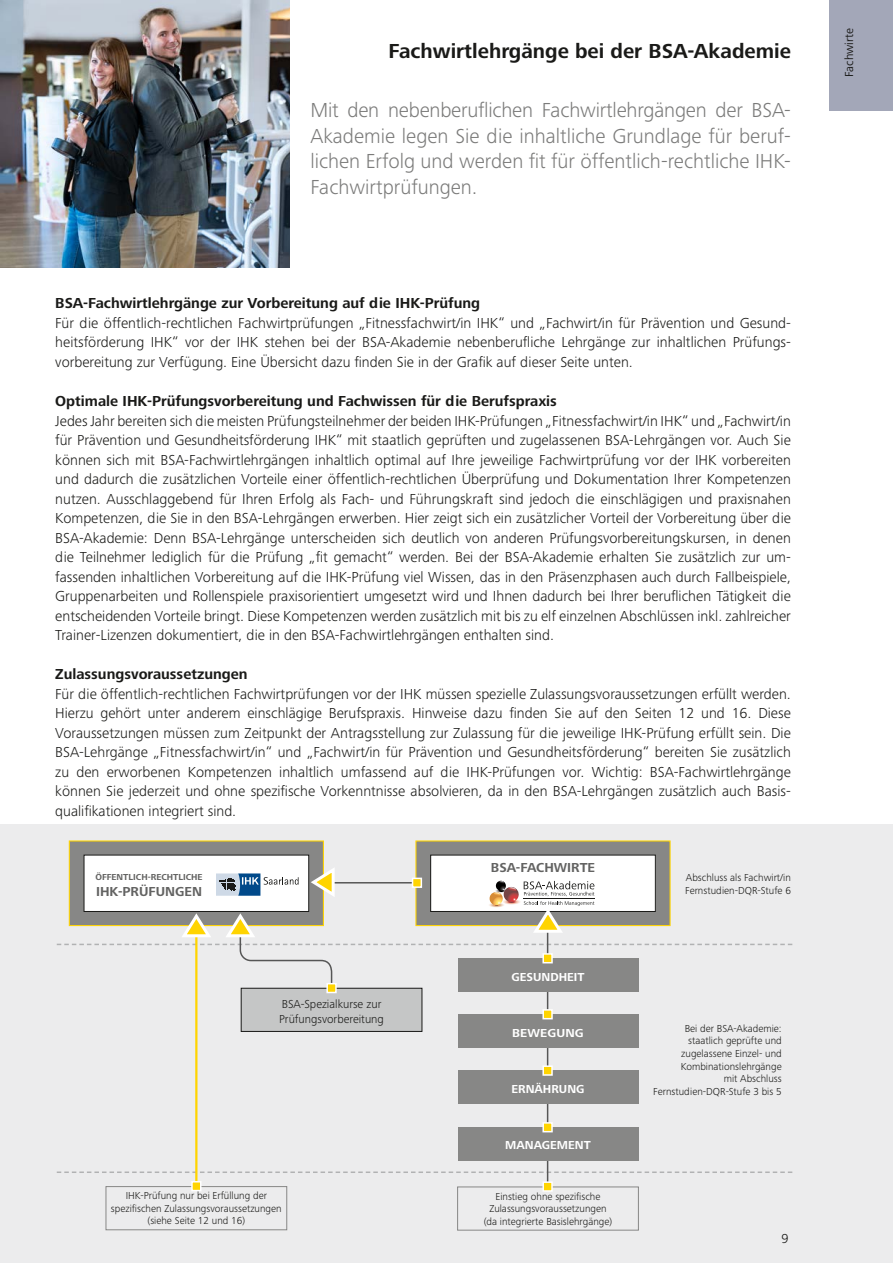
<style>
.page{position:relative;width:893px;height:1263px;background:#fff}
.page>*{position:absolute;margin:0;border:0;box-sizing:border-box;transform-origin:0 0}
.t1{font:300 21px/25.5px "Frutiger Next Pro";color:#7b7b7a;text-align:justify}
.t2{font:700 21px "Frutiger Next Pro";color:#1a1a18}
.t3{font:300 15px/19.5px "Frutiger Next Pro";color:#1a1a18;text-align:justify}
.t4{font:700 15px "Frutiger Next Pro";color:#1a1a18}
.t5{font:700 13.5px "Frutiger Next Pro";color:#636362}
.t6{font:300 13.5px "Frutiger Next Pro";color:#1a1a18}
.t7{font:300 12px/14.4px "Frutiger Next Pro";color:#1a1a18}
.t8{font:700 12px "Frutiger Next Pro";color:#fff}
.t9{font:12px "Frutiger Next Pro";color:#1a1a18}
.t10{font:700 12px "Frutiger Next Pro";color:#fff;scale:1.06 1}
.t11{font:300 10.5px/12.6px "Frutiger Next Pro";color:#1a1a18;text-align:center}
.t12{font:700 9px "Frutiger Next Pro";color:#636362}
</style>
<div class="page">
<div style="left:829px;top:0;width:64px;height:111px;background:#a3a7b8"></div>
<img style="left:0;top:0;width:289px;height:268px">
<div style="left:0;top:824px;width:893px;height:439px;background:#ececed"></div>
<div style="left:69px;top:840px;width:255px;height:86px;background:#878786"></div>
<div style="left:84px;top:855px;width:225px;height:56px;background:#fff"></div>
<div style="left:241px;top:988px;width:181px;height:43px;background:#c5c6c6"></div>
<div style="left:241px;top:988px;width:181px;height:44px;border:1px solid #1a1a18"></div>
<svg style="left:57px;top:1171px;width:735px;height:2px"></svg>
<hr style="left:195px;top:931px;width:2px;height:251px;background:#ffd400">
<hr style="left:547px;top:928px;width:1px;height:258px;background:#565656">
<div style="left:415px;top:840px;width:256px;height:86px;background:#878786"></div>
<div style="left:457px;top:1186px;width:182px;height:44px;background:#ececed;border:1px solid #878786"></div>
<div style="left:431px;top:855px;width:224px;height:56px;background:#fff"></div>
<div style="left:106px;top:1186px;width:181px;height:44px;background:#ececed;border:1px solid #878786"></div>
<div style="left:458px;top:1070px;width:180px;height:34px;background:#878786"></div>
<div style="left:458px;top:1127px;width:180px;height:34px;background:#878786"></div>
<svg style="left:190px;top:1180px;width:12px;height:11px"></svg>
<div style="left:458px;top:1015px;width:180px;height:33px;background:#878786"></div>
<svg style="left:542px;top:1008px;width:11px;height:12px"></svg>
<svg style="left:542px;top:1065px;width:11px;height:11px"></svg>
<svg style="left:542px;top:1121px;width:11px;height:12px"></svg>
<svg style="left:542px;top:1181px;width:11px;height:11px"></svg>
<svg style="left:57px;top:864px;width:735px;height:130px"></svg>
<h1 class="t2" style="left:388px;top:39px;width:404px">Fachwirtlehrgänge bei der BSA-Akademie</h1>
<h1 class="t1" style="left:310px;top:97px;width:482px">Mit den nebenberuflichen Fachwirtlehrgängen der BSA-Akademie legen Sie die inhaltliche Grundlage für beruf&shy;lichen Erfolg und werden fit für öffentlich-rechtliche IHK-Fachwirtprüfungen.</h1>
<p class="t4" style="left:55px;top:295px;width:426px">BSA-Fachwirtlehrgänge zur Vorbereitung auf die IHK-Prüfung</p>
<p class="t3" style="left:55px;top:313px;width:737px">Für die öffentlich-rechtlichen Fachwirtprüfungen „Fitnessfachwirt/in IHK“ und „Fachwirt/in für Prävention und Gesund&shy;heitsförderung IHK“ vor der IHK stehen bei der BSA-Akademie nebenberufliche Lehrgänge zur inhaltlichen Prüfungs&shy;vorbereitung zur Verfügung. Eine Übersicht dazu finden Sie in der Grafik auf dieser Seite unten.</p>
<p class="t4" style="left:55px;top:392px;width:503px">Optimale IHK-Prüfungsvorbereitung und Fachwissen für die Berufspraxis</p>
<p class="t3" style="left:55px;top:411px;width:737px">Jedes Jahr bereiten sich die meisten Prüfungsteilnehmer der beiden IHK-Prüfungen „Fitnessfachwirt/in IHK“ und „Fachwirt/in für Prävention und Gesundheitsförderung IHK“ mit staatlich geprüften und zugelassenen BSA-Lehrgängen vor. Auch Sie können sich mit BSA-Fachwirtlehrgängen inhaltlich optimal auf Ihre jeweilige Fachwirtprüfung vor der IHK vorbereiten und dadurch die zusätzlichen Vorteile einer öffentlich-rechtlichen Überprüfung und Dokumentation Ihrer Kompetenzen nutzen. Ausschlaggebend für Ihren Erfolg als Fach- und Führungskraft sind jedoch die einschlägigen und praxisnahen Kompetenzen, die Sie in den BSA-Lehrgängen erwerben. Hier zeigt sich ein zusätzlicher Vorteil der Vorbereitung über die BSA-Akademie: Denn BSA-Lehrgänge unterscheiden sich deutlich von anderen Prüfungsvorbereitungskursen, in denen die Teilnehmer lediglich für die Prüfung „fit gemacht“ werden. Bei der BSA-Akademie erhalten Sie zusätzlich zur um&shy;fassenden inhaltlichen Vorbereitung auf die IHK-Prüfung viel Wissen, das in den Präsenzphasen auch durch Fallbeispiele, Gruppenarbeiten und Rollenspiele praxisorientiert umgesetzt wird und Ihnen dadurch bei Ihrer beruflichen Tätigkeit die entscheidenden Vorteile bringt. Diese Kompetenzen werden zusätzlich mit bis zu elf einzelnen Abschlüssen inkl. zahlreicher Trainer-Lizenzen dokumentiert, die in den BSA-Fachwirtlehrgängen enthalten sind.</p>
<p class="t4" style="left:55px;top:665px;width:194px">Zulassungsvoraussetzungen</p>
<p class="t3" style="left:55px;top:684px;width:737px">Für die öffentlich-rechtlichen Fachwirtprüfungen vor der IHK müssen spezielle Zulassungsvoraussetzungen erfüllt werden.<br>Hierzu gehört unter anderem einschlägige Berufspraxis. Hinweise dazu finden Sie auf den Seiten 12 und 16. Diese Voraussetzungen müssen zum Zeitpunkt der Antragsstellung zur Zulassung für die jeweilige IHK-Prüfung erfüllt sein. Die BSA-Lehrgänge „Fitnessfachwirt/in“ und „Fachwirt/in für Prävention und Gesundheitsförderung“ bereiten Sie zusätzlich zu den erworbenen Kompetenzen inhaltlich umfassend auf die IHK-Prüfungen vor. Wichtig: BSA-Fachwirtlehrgänge können Sie jederzeit und ohne spezifische Vorkenntnisse absolvieren, da in den BSA-Lehrgängen zusätzlich auch Basis&shy;qualifikationen integriert sind.</p>
<p class="t12" style="left:95px;top:871px;width:109px">ÖFFENTLICH-RECHTLICHE</p>
<p class="t5" style="left:96px;top:883px;width:107px">IHK-PRÜFUNGEN</p>
<p class="t7" style="left:279px;top:997px;width:106px">BSA-Spezialkurse zur<br>Prüfungsvorbereitung</p>
<p class="t11" style="left:111px;top:1189px;width:172px">IHK-Prüfung nur bei Erfüllung der spezifischen Zulassungsvoraussetzungen (siehe Seite 12 und 16)</p>
<p class="t5" style="left:491px;top:860px;width:106px">BSA-FACHWIRTE</p>
<p class="t8" style="left:511px;top:970px;width:75px">GESUNDHEIT</p>
<p class="t10" style="left:512px;top:1026px;width:69px">BEWEGUNG</p>
<p class="t8" style="left:511px;top:1082px;width:75px">ERNÄHRUNG</p>
<p class="t8" style="left:505px;top:1138px;width:87px">MANAGEMENT</p>
<p class="t11" style="left:484px;top:1190px;width:130px">Einstieg ohne spezifische<br>Zulassungsvoraussetzungen (da integrierte Basislehrgänge)</p>
<p class="t11" style="left:685px;top:871px;width:107px;text-align:left">Abschluss als Fachwirt/in<br>Fernstudien-DQR-Stufe 6</p>
<p class="t11" style="left:653px;top:1022px;width:130px;text-align:right">Bei der BSA-Akademie: staatlich geprüfte und zugelassene Einzel- und<br>Kombinationslehrgänge<br>mit Abschluss<br>Fernstudien-DQR-Stufe 3 bis 5</p>
<p class="t6" style="left:782px;top:1231px;width:9px">9</p>
<p class="t9" style="left:842px;top:77px;width:50px;rotate:-90deg">Fachwirte</p>
</div>
